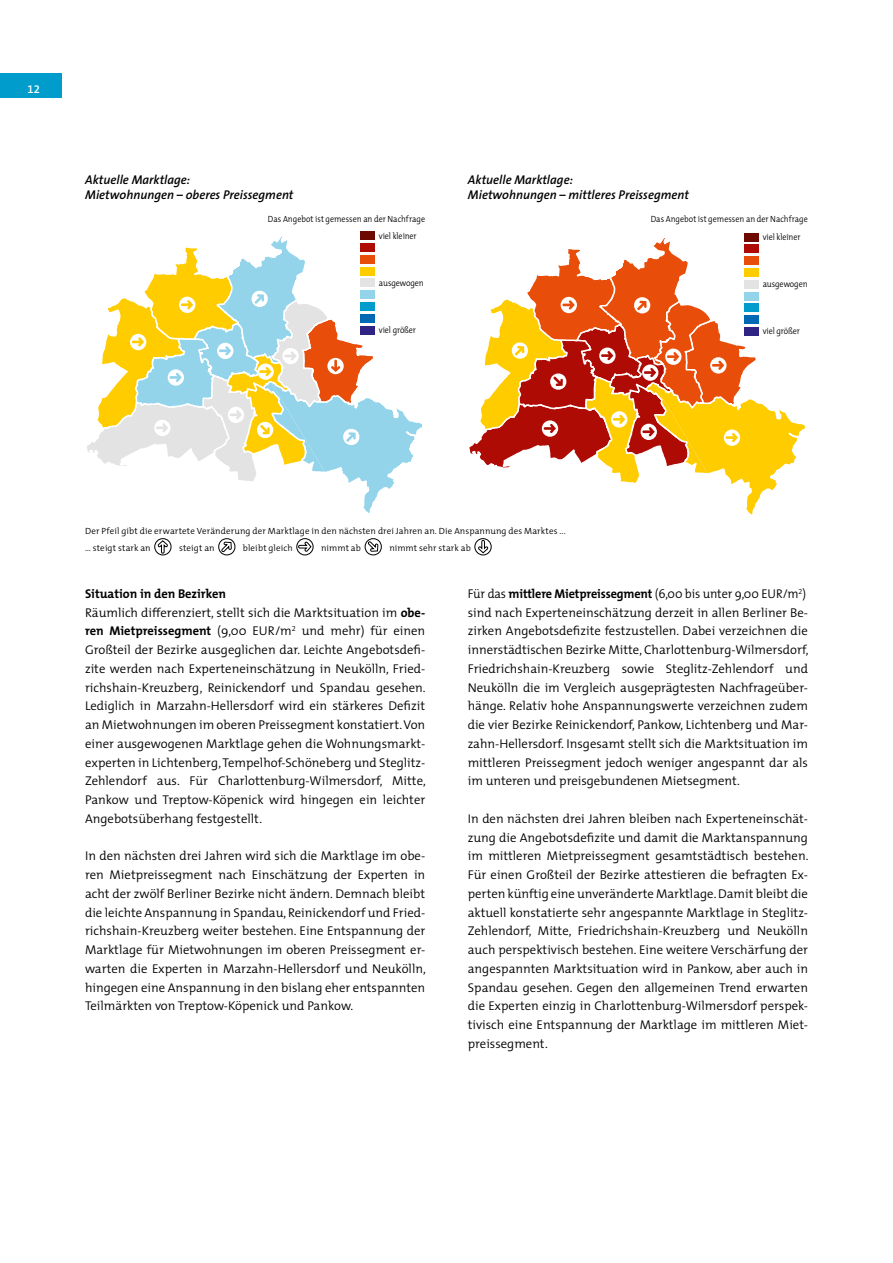
<style>
.page{position:relative;width:893px;height:1263px;background:#fff}
.page>*{position:absolute;margin:0;border:0;box-sizing:border-box;transform-origin:0 0}
.t1{font:300 12.75px/18.8px "The Mix";color:#000;text-align:justify}
.t2{font:300 12.75px/18.8px "The Mix";color:#000;scale:.96 1}
.t3{font:italic 600 12.75px/15.3px "The Sans";color:#000}
.t4{font:11.25px "The Sans Semi Bold Expert";color:#fff}
.t5{font:300 9px/17px "The Mix";letter-spacing:.005em;color:#000}
.t6{font:300 9px "The Mix";letter-spacing:.005em;color:#000;scale:.9 1}
.s1{font-weight:700}
</style>
<div class="page">
<div style="left:0;top:73px;width:62px;height:24px;background:#009dcc"></div>
<svg style="left:469px;top:233px;width:336px;height:282px"></svg>
<div style="left:360px;top:231px;width:15px;height:9px;background:#6d0900"></div>
<svg style="left:87px;top:236px;width:336px;height:277px"></svg>
<svg style="left:154px;top:538px;width:17px;height:17px"></svg>
<svg style="left:218px;top:538px;width:18px;height:18px"></svg>
<svg style="left:296px;top:538px;width:17px;height:17px"></svg>
<svg style="left:364px;top:538px;width:18px;height:18px"></svg>
<svg style="left:475px;top:538px;width:16px;height:17px"></svg>
<p class="t4" style="left:28px;top:80px;width:14px">12</p>
<p class="t3" style="left:85px;top:171px;width:210px">Aktuelle Marktlage:<br>Mietwohnungen – oberes Preissegment</p>
<p class="t6" style="left:268px;top:211px;width:176px">Das Angebot ist gemessen an der Nachfrage</p>
<p class="t6" style="left:379px;top:228px;width:43px">viel kleiner</p>
<p class="t6" style="left:379px;top:275px;width:51px">ausgewogen</p>
<p class="t6" style="left:379px;top:322px;width:43px">viel größer</p>
<p class="t3" style="left:468px;top:171px;width:222px">Aktuelle Marktlage:<br>Mietwohnungen – mittleres Preissegment</p>
<p class="t6" style="left:651px;top:211px;width:176px">Das Angebot ist gemessen an der Nachfrage</p>
<p class="t6" style="left:763px;top:230px;width:43px">viel kleiner</p>
<p class="t6" style="left:763px;top:277px;width:51px">ausgewogen</p>
<p class="t6" style="left:763px;top:323px;width:43px">viel größer</p>
<p class="t5" style="left:85px;top:522px;width:482px">Der Pfeil gibt die erwartete Veränderung der Marktlage in den nächsten drei Jahren an. Die Anspannung des Marktes ... … steigt stark an</p>
<p class="t5" style="left:179px;top:539px;width:37px">steigt an</p>
<p class="t5" style="left:243px;top:539px;width:51px">bleibt gleich</p>
<p class="t5" style="left:321px;top:539px;width:41px">nimmt ab</p>
<p class="t5" style="left:389px;top:539px;width:83px">nimmt sehr stark ab</p>
<p class="t1" style="left:85px;top:584px;width:342px;text-align:left"><span class="s1">Situation in den Bezirken<br></span>Räumlich differenziert, stellt sich die Marktsituation im <span class="s1">obe&shy;ren Mietpreissegment</span> (9,00 EUR/m<sup>2</sup> und mehr) für einen Großteil der Bezirke ausgeglichen dar. Leichte Angebotsdefi&shy;zite werden nach Experteneinschätzung in Neukölln, Fried&shy;richshain-Kreuzberg, Reinickendorf und Spandau gesehen.<br>Lediglich in Marzahn-Hellersdorf wird ein stärkeres Defizit an Mietwohnungen im oberen Preissegment konstatiert.Von einer ausgewogenen Marktlage gehen die Wohnungsmarkt&shy;experten in Lichtenberg,Tempelhof-Schöneberg und Steglitz-Zehlendorf aus. Für Charlottenburg-Wilmersdorf, Mitte, Pankow und Treptow-Köpenick wird hingegen ein leichter Angebotsüberhang festgestellt.</p>
<p class="t1" style="left:85px;top:846px;width:342px">In den nächsten drei Jahren wird sich die Marktlage im obe&shy;ren Mietpreissegment nach Einschätzung der Experten in acht der zwölf Berliner Bezirke nicht ändern. Demnach bleibt die leichte Anspannung in Spandau,Reinickendorf und Fried&shy;richshain-Kreuzberg weiter bestehen. Eine Entspannung der Marktlage für Mietwohnungen im oberen Preissegment er&shy;warten die Experten in Marzahn-Hellersdorf und Neukölln, hingegen eine Anspannung in den bislang eher entspannten Teilmärkten von Treptow-Köpenick und Pankow.</p>
<p class="t2" style="left:468px;top:584px;width:356px">Für das <span class="s1">mittlere Mietpreissegment</span> (6,00 bis unter 9,00 EUR/m<sup>2</sup>) sind nach Experteneinschätzung derzeit in allen Berliner Be&shy;zirken Angebotsdefizite festzustellen. Dabei verzeichnen die innerstädtischen Bezirke Mitte, Charlottenburg-Wilmersdorf, Friedrichshain-Kreuzberg sowie Steglitz-Zehlendorf und Neukölln die im Vergleich ausgeprägtesten Nachfrageüber&shy;hänge. Relativ hohe Anspannungswerte verzeichnen zudem die vier Bezirke Reinickendorf, Pankow, Lichtenberg und Mar&shy;zahn-Hellersdorf. Insgesamt stellt sich die Marktsituation im mittleren Preissegment jedoch weniger angespannt dar als im unteren und preisgebundenen Mietsegment.</p>
<p class="t1" style="left:468px;top:809px;width:342px">In den nächsten drei Jahren bleiben nach Experteneinschät&shy;zung die Angebotsdefizite und damit die Marktanspannung im mittleren Mietpreissegment gesamtstädtisch bestehen.<br>Für einen Großteil der Bezirke attestieren die befragten Ex&shy;perten künftig eine unveränderte Marktlage.Damit bleibt die aktuell konstatierte sehr angespannte Marktlage in Steglitz-Zehlendorf, Mitte, Friedrichshain-Kreuzberg und Neukölln auch perspektivisch bestehen. Eine weitere Verschärfung der angespannten Marktsituation wird in Pankow, aber auch in Spandau gesehen. Gegen den allgemeinen Trend erwarten die Experten einzig in Charlottenburg-Wilmersdorf perspek&shy;tivisch eine Entspannung der Marktlage im mittleren Miet&shy;preissegment.</p>
</div>
